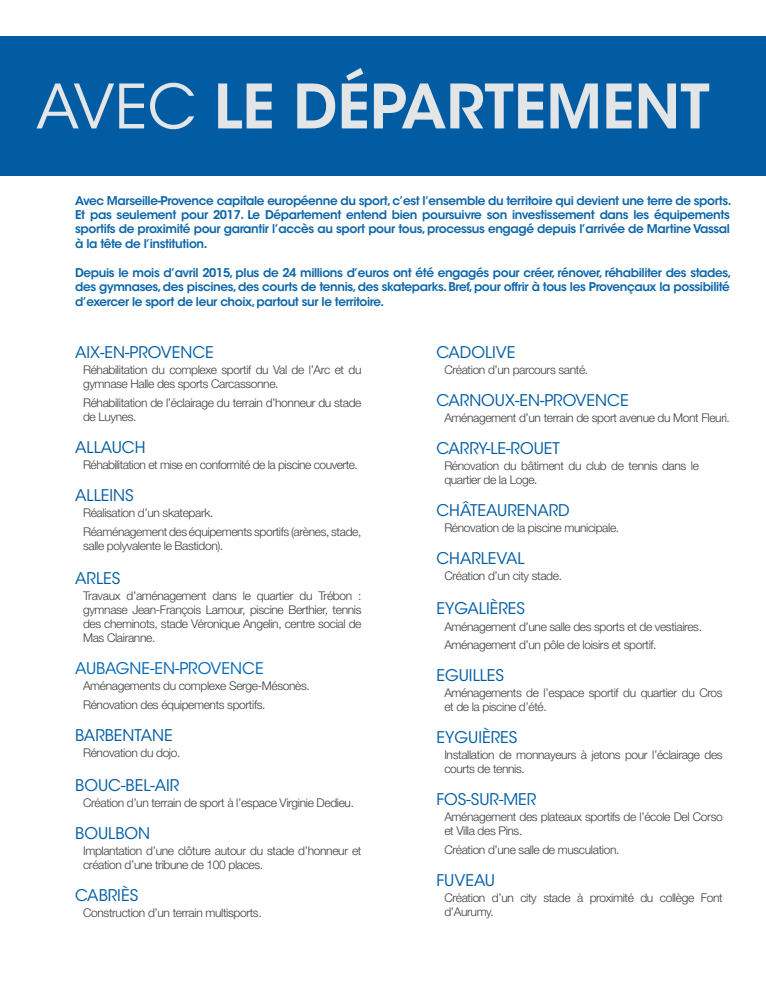
<style>
.page{position:relative;width:766px;height:993px;background:#fff}
.page>*{position:absolute;margin:0;border:0;box-sizing:border-box;transform-origin:0 0}
.t1{font:600 60.7px "ITC Avant Garde Std";color:#e4e5e7}
.t2{font:16px "ITC Avant Garde Std";color:#015ca3}
.t3{font:16px "ITC Avant Garde Std";color:#0166b3}
.t4{font:300 12px/14px "Helvetica Neue";letter-spacing:-.03em;color:#3e3e3f}
.t5{font:600 12px/14.4px "ITC Avant Garde Std";letter-spacing:-.03em;color:#0c66aa}
.s1{font-weight:400}
</style>
<div class="page">
<div style="left:0;top:36px;width:765px;height:140px;background:#015ca3"></div>
<p class="t1" style="left:36px;top:68px;width:675px"><span class="s1">AVEC</span> LE DÉPARTEMENT</p>
<p class="t5" style="left:75px;top:193px;width:657px">Avec Marseille-Provence capitale européenne du sport, c’est l’ensemble du territoire qui devient une terre de sports.<br>Et pas seulement pour 2017. Le Département entend bien poursuivre son investissement dans les équipements sportifs de proximité pour garantir l’accès au sport pour tous, processus engagé depuis l’arrivée de Martine Vassal à la tête de l’institution.</p>
<p class="t5" style="left:75px;top:265px;width:657px">Depuis le mois d’avril 2015, plus de 24 millions d’euros ont été engagés pour créer, rénover, réhabiliter des stades, des gymnases, des piscines, des courts de tennis, des skateparks. Bref, pour offrir à tous les Provençaux la possibilité d’exercer le sport de leur choix, partout sur le territoire.</p>
<p class="t2" style="left:75px;top:342px;width:140px">AIX-EN-PROVENCE</p>
<p class="t4" style="left:83px;top:362px;width:280px">Réhabilitation du complexe sportif du Val de l’Arc et du gymnase Halle des sports Carcassonne.</p>
<p class="t4" style="left:83px;top:395px;width:280px">Réhabilitation de l’éclairage du terrain d’honneur du stade de Luynes.</p>
<p class="t2" style="left:75px;top:437px;width:72px">ALLAUCH</p>
<p class="t4" style="left:83px;top:457px;width:276px">Réhabilitation et mise en conformité de la piscine couverte.</p>
<p class="t2" style="left:75px;top:485px;width:60px">ALLEINS</p>
<p class="t4" style="left:83px;top:505px;width:132px">Réalisation d’un skatepark.</p>
<p class="t4" style="left:83px;top:524px;width:280px">Réaménagement des équipements sportifs (arènes, stade, salle polyvalente le Bastidon).</p>
<p class="t2" style="left:75px;top:568px;width:47px">ARLES</p>
<p class="t4" style="left:83px;top:588px;width:280px;text-align:justify">Travaux d’aménagement dans le quartier du Trébon : gymnase Jean-François Lamour, piscine Berthier, tennis des cheminots, stade Véronique Angelin, centre social de Mas Clairanne.</p>
<p class="t3" style="left:75px;top:658px;width:190px">AUBAGNE-EN-PROVENCE</p>
<p class="t4" style="left:83px;top:678px;width:228px">Aménagements du complexe Serge-Mésonès.</p>
<p class="t4" style="left:83px;top:697px;width:184px">Rénovation des équipements sportifs.</p>
<p class="t2" style="left:75px;top:725px;width:99px">BARBENTANE</p>
<p class="t4" style="left:83px;top:745px;width:99px">Rénovation du dojo.</p>
<p class="t2" style="left:75px;top:775px;width:106px">BOUC-BEL-AIR</p>
<p class="t4" style="left:83px;top:795px;width:272px">Création d’un terrain de sport à l’espace Virginie Dedieu.</p>
<p class="t2" style="left:75px;top:823px;width:76px">BOULBON</p>
<p class="t4" style="left:83px;top:843px;width:280px">Implantation d’une clôture autour du stade d’honneur et création d’une tribune de 100 places.</p>
<p class="t2" style="left:75px;top:885px;width:65px">CABRIÈS</p>
<p class="t4" style="left:83px;top:905px;width:180px">Construction d’un terrain multisports.</p>
<p class="t2" style="left:436px;top:342px;width:81px">CADOLIVE</p>
<p class="t4" style="left:444px;top:362px;width:145px">Création d’un parcours santé.</p>
<p class="t2" style="left:436px;top:390px;width:194px">CARNOUX-EN-PROVENCE</p>
<p class="t4" style="left:444px;top:410px;width:287px">Aménagement d’un terrain de sport avenue du Mont Fleuri.</p>
<p class="t2" style="left:436px;top:438px;width:125px">CARRY-LE-ROUET</p>
<p class="t4" style="left:444px;top:458px;width:256px">Rénovation du bâtiment du club de tennis dans le quartier de la Loge.</p>
<p class="t2" style="left:436px;top:500px;width:135px">CHÂTEAURENARD</p>
<p class="t4" style="left:444px;top:520px;width:176px">Rénovation de la piscine municipale.</p>
<p class="t2" style="left:436px;top:548px;width:90px">CHARLEVAL</p>
<p class="t4" style="left:444px;top:568px;width:119px">Création d’un city stade.</p>
<p class="t2" style="left:436px;top:598px;width:90px">EYGALIÈRES</p>
<p class="t4" style="left:444px;top:618px;width:259px">Aménagement d’une salle des sports et de vestiaires.</p>
<p class="t4" style="left:444px;top:637px;width:214px">Aménagement d’un pôle de loisirs et sportif.</p>
<p class="t2" style="left:436px;top:665px;width:69px">EGUILLES</p>
<p class="t4" style="left:444px;top:685px;width:280px">Aménagements de l’espace sportif du quartier du Cros et de la piscine d’été.</p>
<p class="t2" style="left:436px;top:727px;width:82px">EYGUIÈRES</p>
<p class="t4" style="left:444px;top:747px;width:280px">Installation de monnayeurs à jetons pour l’éclairage des courts de tennis.</p>
<p class="t2" style="left:436px;top:789px;width:101px">FOS-SUR-MER</p>
<p class="t4" style="left:444px;top:809px;width:280px">Aménagement des plateaux sportifs de l’école Del Corso et Villa des Pins.</p>
<p class="t4" style="left:444px;top:842px;width:176px">Création d’une salle de musculation.</p>
<p class="t2" style="left:436px;top:870px;width:60px">FUVEAU</p>
<p class="t4" style="left:444px;top:890px;width:280px">Création d’un city stade à proximité du collège Font d’Aurumy.</p>
</div>
